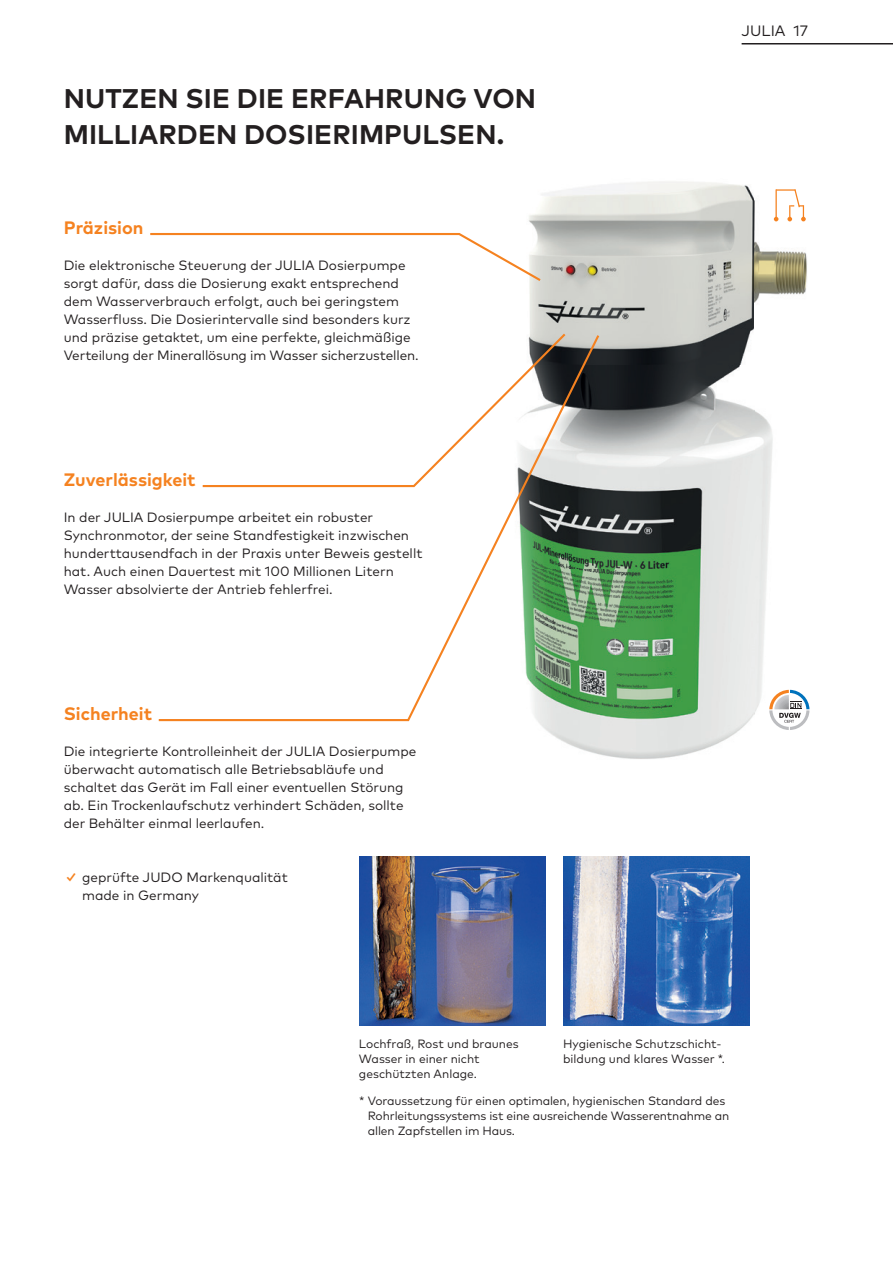
<style>
.page{position:relative;width:893px;height:1263px;background:#fff}
.page>*{position:absolute;margin:0;border:0;box-sizing:border-box;transform-origin:0 0}
.t1{font:700 27px/36px "Mark Pro";letter-spacing:.005em;color:#231f20}
.t2{font:700 18px "Mark Pro";color:#f58220}
.t3{font:15px "Mark Pro";color:#231f20}
.t4{font:13.5px/18px "Mark Pro";color:#231f20}
.t5{font:12px/15px "Mark Pro";letter-spacing:-.01em;color:#231f20}
.s1{font-weight:700;font-stretch:condensed;color:#f58220}
</style>
<div class="page">
<img style="left:529px;top:181px;width:278px;height:578px">
<hr style="left:742px;top:43px;width:151px;height:2px;background:#231f20">
<svg style="left:150px;top:232px;width:393px;height:51px"></svg>
<svg style="left:158px;top:333px;width:443px;height:389px"></svg>
<svg style="left:774px;top:188px;width:32px;height:33px"></svg>
<img style="left:360px;top:857px;width:185px;height:168px">
<img style="left:564px;top:857px;width:185px;height:168px">
<svg style="left:769px;top:690px;width:40px;height:40px"></svg>
<h1 class="t1" style="left:64px;top:78px;width:474px">NUTZEN SIE DIE ERFAHRUNG VON<br>MILLIARDEN DOSIERIMPULSEN.</h1>
<h2 class="t2" style="left:64px;top:214px;width:81px">Präzision</h2>
<p class="t4" style="left:64px;top:255px;width:356px">Die elektronische Steuerung der JULIA Dosierpumpe sorgt dafür, dass die Dosierung exakt entsprechend dem Wasserverbrauch erfolgt, auch bei geringstem Wasserfluss. Die Dosierintervalle sind besonders kurz und präzise getaktet, um eine perfekte, gleichmäßige Verteilung der Minerallösung im Wasser sicherzustellen.</p>
<h2 class="t2" style="left:64px;top:466px;width:133px">Zuverlässigkeit</h2>
<p class="t4" style="left:64px;top:507px;width:360px">In der JULIA Dosierpumpe arbeitet ein robuster Synchronmotor, der seine Standfestigkeit inzwischen hunderttausendfach in der Praxis unter Beweis gestellt hat. Auch einen Dauertest mit 100 Millionen Litern Wasser absolvierte der Antrieb fehlerfrei.</p>
<h2 class="t2" style="left:64px;top:700px;width:90px">Sicherheit</h2>
<p class="t4" style="left:64px;top:741px;width:354px">Die integrierte Kontrolleinheit der JULIA Dosierpumpe überwacht automatisch alle Betriebsabläufe und schaltet das Gerät im Fall einer eventuellen Störung ab. Ein Trockenlaufschutz verhindert Schäden, sollte der Behälter einmal leerlaufen.</p>
<p class="t4" style="left:82px;top:867px;width:207px;text-indent:-18px"><span class="s1">✓</span> geprüfte JUDO Markenqualität made in Germany</p>
<p class="t3" style="left:742px;top:19px;width:68px">JULIA 17</p>
<p class="t5" style="left:359px;top:1035px;width:161px">Lochfraß, Rost und braunes<br>Wasser in einer nicht geschützten Anlage.</p>
<p class="t5" style="left:563px;top:1035px;width:163px">Hygienische Schutzschicht&shy;bildung und klares Wasser *.</p>
<p class="t5" style="left:368px;top:1093px;width:363px;text-indent:-9px">* Voraussetzung für einen optimalen, hygienischen Standard des<br>Rohrleitungssystems ist eine ausreichende Was ser entnahme an allen Zapfstellen im Haus.</p>
</div>
